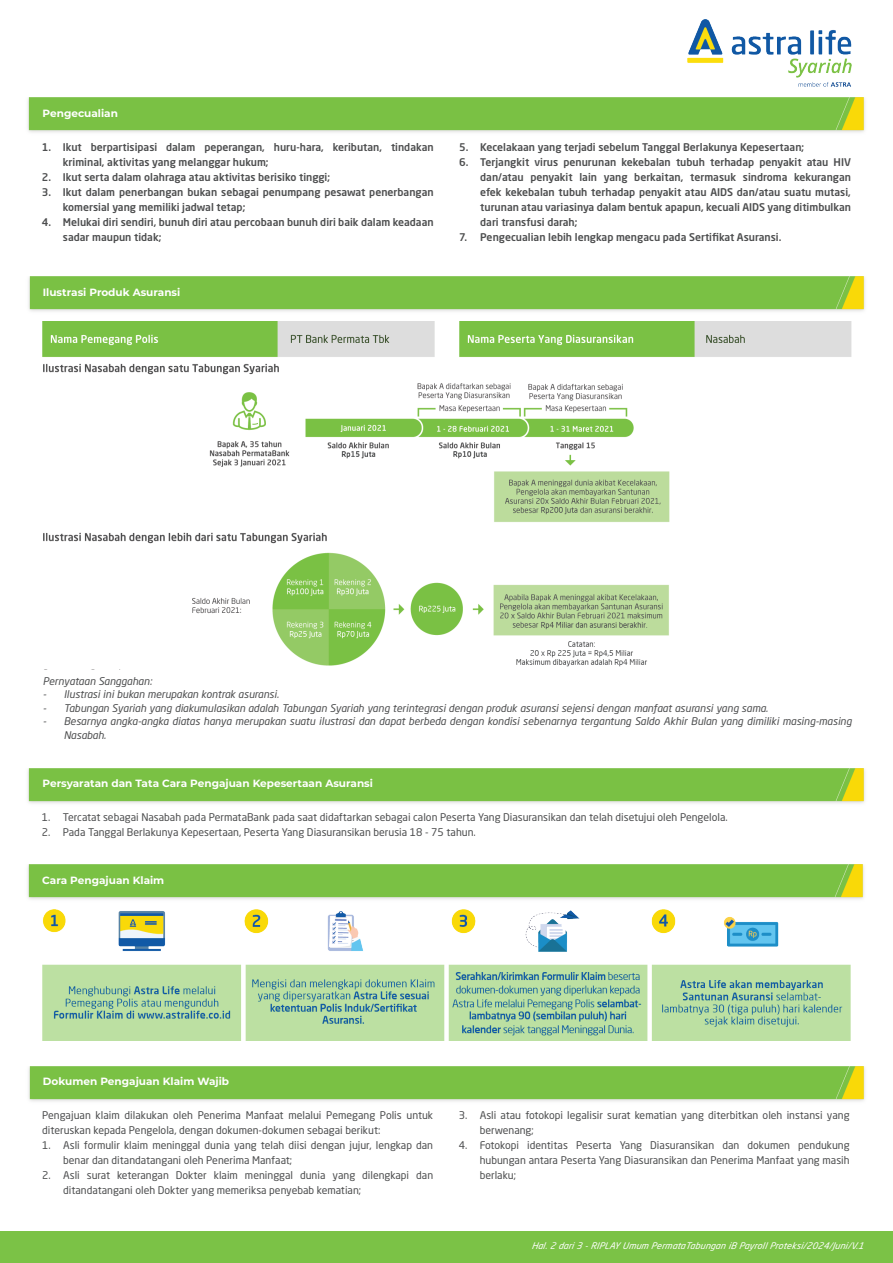
<style>
.page{position:relative;width:893px;height:1263px;background:#fff}
.page>*{position:absolute;margin:0;border:0;box-sizing:border-box;transform-origin:0 0}
.t1{font:10.5px/15px "Neo Sans Pro";color:#4d4e4f}
.t2{font:500 10.5px/15px "Neo Sans Pro";color:#4d4e4f}
.t3{font:italic 10.5px/13.5px "Neo Sans Pro";color:#4d4e4f}
.t4{font:700 10.5px "Montserrat";color:#fff}
.t5{font:italic 9px "Neo Sans Pro";letter-spacing:.02em;color:#fff}
</style>
<div class="page">
<img style="left:687px;top:20px;width:165px;height:67px">
<div style="left:0;top:1231px;width:893px;height:32px;background:#7bc246"></div>
<img style="left:27px;top:97px;width:838px;height:36px">
<img style="left:43px;top:324px;width:808px;height:343px">
<img style="left:28px;top:277px;width:837px;height:47px">
<img style="left:27px;top:768px;width:838px;height:36px">
<img style="left:27px;top:865px;width:837px;height:45px">
<img style="left:43px;top:910px;width:808px;height:131px">
<img style="left:28px;top:1066px;width:837px;height:36px">
<p class="t4" style="left:43px;top:105px;width:77px">Pengecualian</p>
<p class="t2" style="left:63px;top:139px;width:372px;text-indent:-21px">1. Ikut berpartisipasi dalam peperangan, huru-hara, keributan, tindakan kriminal, aktivitas yang melanggar hukum;</p>
<p class="t2" style="left:42px;top:169px;width:290px">2. Ikut serta dalam olahraga atau aktivitas berisiko tinggi;</p>
<p class="t2" style="left:63px;top:184px;width:372px;text-indent:-21px">3. Ikut dalam penerbangan bukan sebagai penumpang pesawat penerbangan komersial yang memiliki jadwal tetap;</p>
<p class="t2" style="left:63px;top:214px;width:372px;text-indent:-21px">4. Melukai diri sendiri, bunuh diri atau percobaan bunuh diri baik dalam keadaan sadar maupun tidak;</p>
<p class="t4" style="left:43px;top:284px;width:139px">Ilustrasi Produk Asuransi</p>
<p class="t2" style="left:459px;top:139px;width:347px">5. Kecelakaan yang terjadi sebelum Tanggal Berlakunya Kepesertaan;</p>
<p class="t2" style="left:480px;top:154px;width:372px;text-align:justify;text-indent:-21px">6. Terjangkit virus penurunan kekebalan tubuh terhadap penyakit atau HIV dan/atau penyakit lain yang berkaitan, termasuk sindroma kekurangan efek kekebalan tubuh terhadap penyakit atau AIDS dan/atau suatu mutasi, turunan atau variasinya dalam bentuk apapun, kecuali AIDS yang ditimbulkan dari transfusi darah;</p>
<p class="t2" style="left:459px;top:229px;width:324px">7. Pengecualian lebih lengkap mengacu pada Sertifikat Asuransi.</p>
<p class="t3" style="left:43px;top:674px;width:111px">Pernyataan Sanggahan:</p>
<p class="t3" style="left:43px;top:687px;width:238px">- Ilustrasi ini bukan merupakan kontrak asuransi.</p>
<p class="t3" style="left:43px;top:701px;width:727px">- Tabungan Syariah yang diakumulasikan adalah Tabungan Syariah yang terintegrasi dengan produk asuransi sejensi dengan manfaat asuransi yang sama.</p>
<p class="t3" style="left:64px;top:714px;width:789px;text-indent:-21px">- Besarnya angka-angka diatas hanya merupakan suatu ilustrasi dan dapat berbeda dengan kondisi sebenarnya tergantung Saldo Akhir Bulan yang dimiliki masing-masing<br>Nasabah.</p>
<p class="t4" style="left:43px;top:776px;width:332px">Persyaratan dan Tata Cara Pengajuan Kepesertaan Asuransi</p>
<p class="t1" style="left:42px;top:810px;width:687px">1. Tercatat sebagai Nasabah pada PermataBank pada saat didaftarkan sebagai calon Peserta Yang Diasuransikan dan telah disetujui oleh Pengelola.</p>
<p class="t1" style="left:42px;top:825px;width:435px">2. Pada Tanggal Berlakunya Kepesertaan, Peserta Yang Diasuransikan berusia 18 - 75 tahun.</p>
<p class="t4" style="left:42px;top:872px;width:124px">Cara Pengajuan Klaim</p>
<p class="t4" style="left:43px;top:1074px;width:188px">Dokumen Pengajuan Klaim Wajib</p>
<p class="t1" style="left:42px;top:1108px;width:392px">Pengajuan klaim dilakukan oleh Penerima Manfaat melalui Pemegang Polis untuk diteruskan kepada Pengelola, dengan dokumen-dokumen sebagai berikut:</p>
<p class="t1" style="left:63px;top:1138px;width:371px;text-indent:-21px">1. Asli formulir klaim meninggal dunia yang telah diisi dengan jujur, lengkap dan benar dan ditandatangani oleh Penerima Manfaat;</p>
<p class="t1" style="left:63px;top:1168px;width:371px;text-indent:-21px">2. Asli surat keterangan Dokter klaim meninggal dunia yang dilengkapi dan ditandatangani oleh Dokter yang memeriksa penyebab kematian;</p>
<p class="t1" style="left:480px;top:1108px;width:371px;text-indent:-21px">3. Asli atau fotokopi legalisir surat kematian yang diterbitkan oleh instansi yang berwenang;</p>
<p class="t1" style="left:480px;top:1138px;width:371px;text-align:justify;text-indent:-21px">4. Fotokopi identitas Peserta Yang Diasuransikan dan dokumen pendukung hubungan antara Peserta Yang Diasuransikan dan Penerima Manfaat yang masih berlaku;</p>
<p class="t5" style="left:531px;top:1240px;width:336px">Hal. 2 dari 3 - RIPLAY Umum PermataTabungan iB Payroll Proteksi/2024/Juni/V.1</p>
</div>
